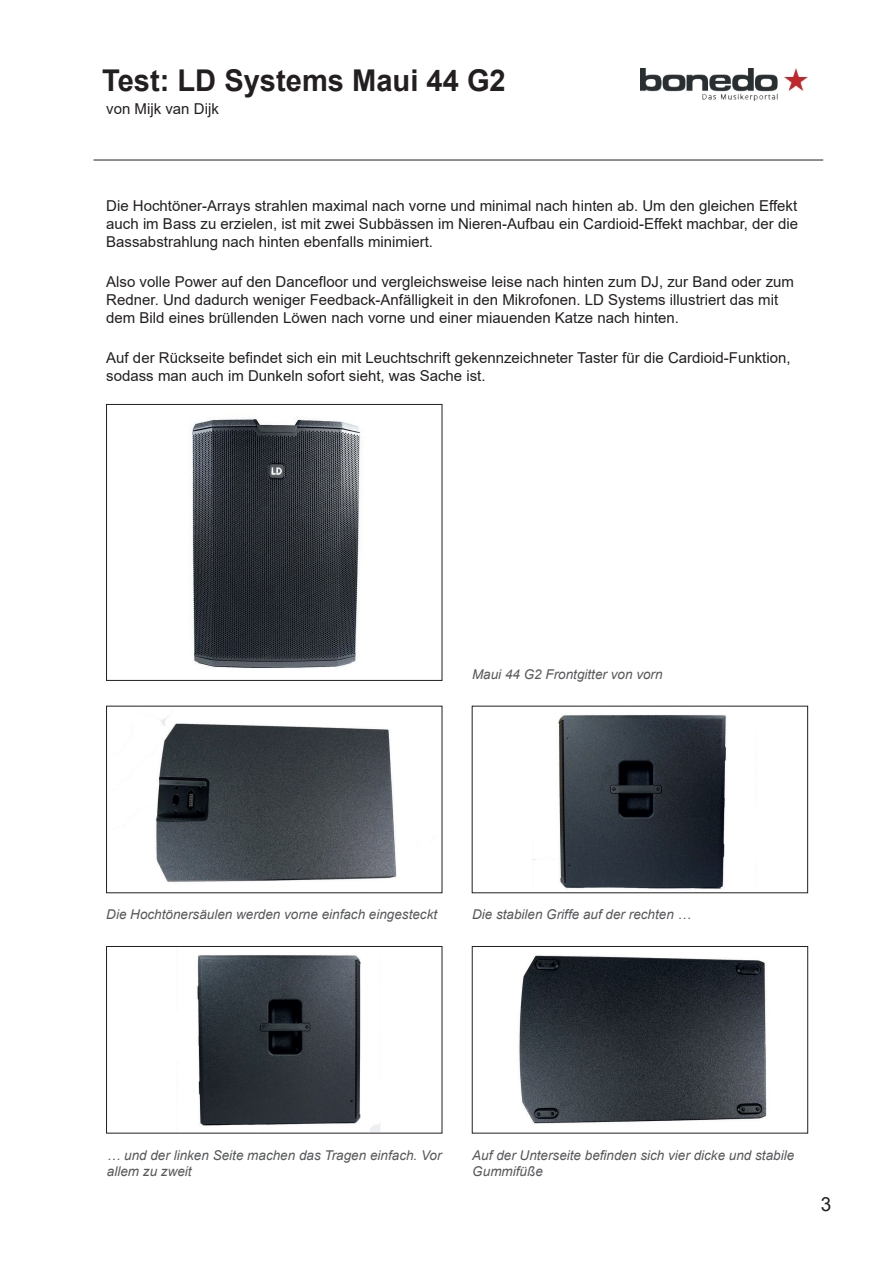
<style>
.page{position:relative;width:893px;height:1263px;background:#fff}
.page>*{position:absolute;margin:0;border:0;box-sizing:border-box;transform-origin:0 0}
.t1{font:700 30px "Arial";color:#231f20}
.t2{font:19.5px "Arial";color:#231f20}
.t3{font:15px/18px "Arial";color:#231f20}
.t4{font:italic 13.5px/16.2px "Arial";color:#57585a}
</style>
<div class="page">
<hr style="left:94px;top:160px;width:729px;height:1px;background:#231f20">
<img style="left:640px;top:68px;width:168px;height:33px">
<img style="left:190px;top:418px;width:172px;height:250px">
<div style="left:106px;top:404px;width:336px;height:277px;border:1px solid #231f20"></div>
<img style="left:533px;top:714px;width:194px;height:175px">
<img style="left:156px;top:716px;width:241px;height:166px">
<img style="left:197px;top:955px;width:183px;height:176px">
<div style="left:106px;top:946px;width:336px;height:187px;border:1px solid #231f20"></div>
<img style="left:519px;top:955px;width:248px;height:169px">
<div style="left:472px;top:946px;width:336px;height:187px;border:1px solid #231f20"></div>
<h1 class="t1" style="left:102px;top:59px;width:405px">Test: LD Systems Maui 44 G2</h1>
<p class="t3" style="left:106px;top:100px;width:114px">von Mijk van Dijk</p>
<p class="t3" style="left:106px;top:196px;width:693px;text-align:justify">Die Hochtöner-Arrays strahlen maximal nach vorne und minimal nach hinten ab. Um den gleichen Effekt auch im Bass zu erzielen, ist mit zwei Subbässen im Nieren-Aufbau ein Cardioid-Effekt machbar, der die Bassabstrahlung nach hinten ebenfalls minimiert.</p>
<p class="t3" style="left:106px;top:273px;width:689px">Also volle Power auf den Dancefloor und vergleichsweise leise nach hinten zum DJ, zur Band oder zum<br>Redner. Und dadurch weniger Feedback-Anfälligkeit in den Mikrofonen. LD Systems illustriert das mit dem Bild eines brüllenden Löwen nach vorne und einer miauenden Katze nach hinten.</p>
<p class="t3" style="left:106px;top:349px;width:686px">Auf der Rückseite befindet sich ein mit Leuchtschrift gekennzeichneter Taster für die Cardioid-Funktion, sodass man auch im Dunkeln sofort sieht, was Sache ist.</p>
<p class="t4" style="left:472px;top:667px;width:192px">Maui 44 G2 Frontgitter von vorn</p>
<p class="t4" style="left:106px;top:906px;width:332px">Die Hochtönersäulen werden vorne einfach eingesteckt</p>
<p class="t4" style="left:472px;top:906px;width:221px">Die stabilen Griffe auf der rechten …</p>
<p class="t4" style="left:107px;top:1147px;width:336px">… und der linken Seite machen das Tragen einfach. Vor allem zu zweit</p>
<p class="t4" style="left:472px;top:1147px;width:323px">Auf der Unterseite befinden sich vier dicke und stabile<br>Gummifüße</p>
<h2 class="t2" style="left:821px;top:1191px;width:12px">3</h2>
</div>
